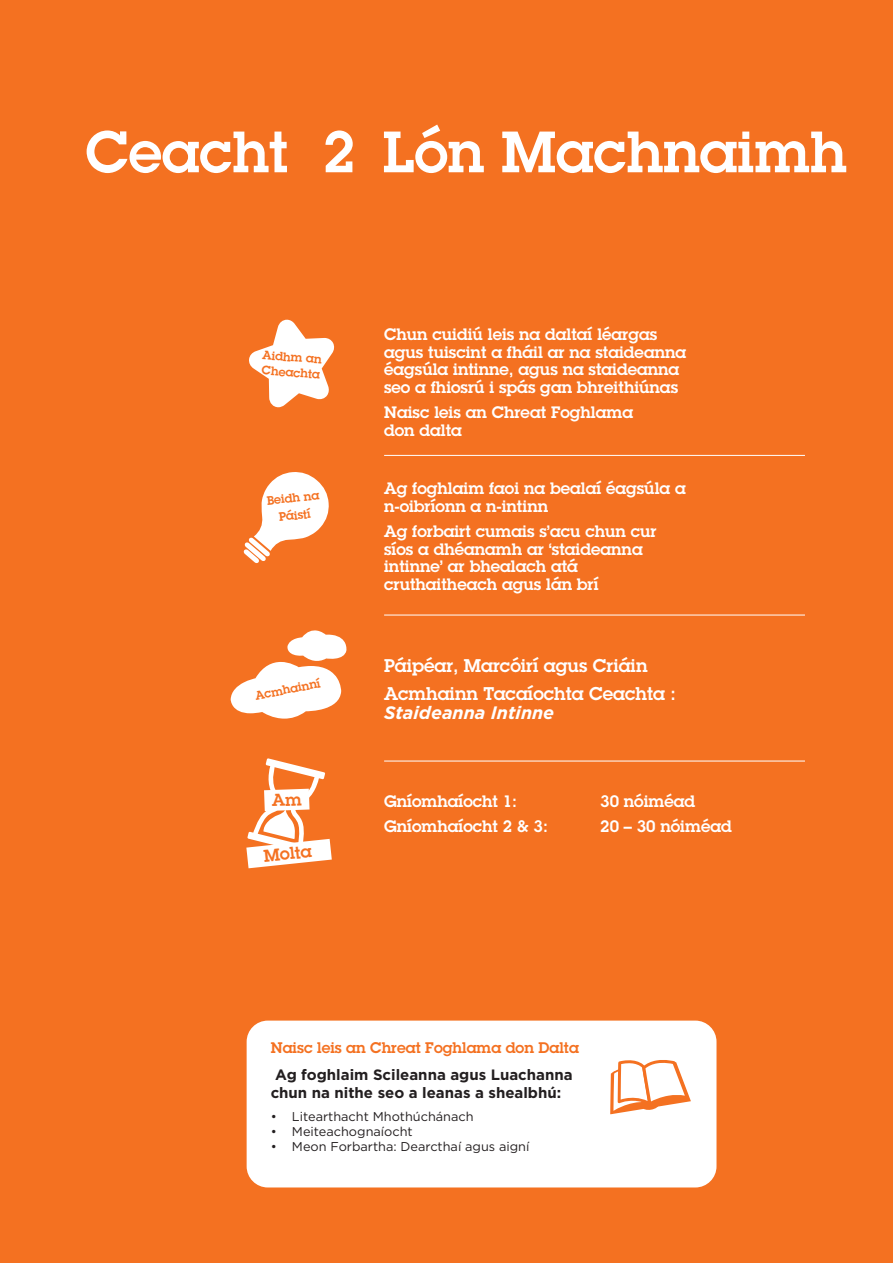
<style>
.page{position:relative;width:893px;height:1263px;background:#f47121}
.page>*{position:absolute;margin:0;border:0;box-sizing:border-box;transform-origin:0 0}
.Subhead{font:600 57px "Lubalin Graph";color:#fff}
.Subhead-2{font:600 18px/19.5px "Lubalin Graph";color:#fff}
.Main_Header{font:600 16.8px "Lubalin Graph";color:#f47121}
.Subhead-3{font:600 16.2px/17.5px "Lubalin Graph";color:#fff}
.Subhead-4{font:700 15px/18px "Gotham";color:#231f20}
.Subhead-5{font:600 15px "Lubalin Graph";color:#f47121}
.Bullet{font:12.75px "Gotham";color:#231f20}
.Main_Header-2{font:600 12px/15.3px "Lubalin Graph";color:#f47121}
.s1{font-family:"Gotham";font-weight:700;font-style:italic}
</style>
<div class="page">
<div style="left:247px;top:1020px;width:469px;height:167px;background:#fff;border-radius:21px"></div>
<hr style="left:384px;top:455px;width:421px;height:1px;background:#fff">
<hr style="left:384px;top:615px;width:421px;height:1px;background:#fff">
<hr style="left:384px;top:761px;width:421px;height:1px;background:#fff">
<svg style="left:610px;top:1060px;width:81px;height:54px"></svg>
<svg style="left:249px;top:320px;width:86px;height:87px"></svg>
<svg style="left:243px;top:472px;width:86px;height:91px"></svg>
<svg style="left:231px;top:630px;width:116px;height:89px"></svg>
<svg style="left:246px;top:758px;width:86px;height:110px"></svg>
<p class="Subhead" style="left:85px;top:114px;width:272px">Ceacht 2</p>
<p class="Subhead" style="left:383px;top:114px;width:465px">Lón Machnaimh</p>
<p class="Main_Header-2" style="left:263px;top:347px;width:61px;rotate:4deg">Aidhm an<br>Cheachta</p>
<p class="Main_Header-2" style="left:266px;top:492px;width:54px;line-height:17.5px;text-align:center;rotate:-6deg">Beidh na<br>Páistí</p>
<p class="Main_Header-2" style="left:254px;top:688px;width:68px;rotate:-11deg">Acmhainní</p>
<p class="Main_Header" style="left:263px;top:845px;width:49px;rotate:-6deg">Molta</p>
<p class="Subhead-3" style="left:384px;top:325px;width:303px">Chun cuidiú leis na daltaí léargas agus tuiscint a fháil ar na staideanna éagsúla intinne, agus na staideanna seo a fhiosrú i spás gan bhreithiúnas</p>
<p class="Subhead-3" style="left:384px;top:403px;width:250px">Naisc leis an Chreat Foghlama don dalta</p>
<p class="Subhead-3" style="left:384px;top:479px;width:303px">Ag foghlaim faoi na bealaí éagsúla a n-oibríonn a n-intinn</p>
<p class="Subhead-3" style="left:384px;top:522px;width:274px">Ag forbairt cumais s’acu chun cur síos a dhéanamh ar ‘staideanna intinne’ ar bhealach atá cruthaitheach agus lán brí</p>
<p class="Subhead-2" style="left:384px;top:655px;width:265px">Páipéar, Marcóirí agus Criáin</p>
<p class="Subhead-2" style="left:384px;top:683px;width:293px">Acmhainn Tacaíochta Ceachta :<br><span class="s1">Staideanna Intinne</span></p>
<p class="Subhead-3" style="left:384px;top:792px;width:134px">Gníomhaíocht 1:</p>
<p class="Subhead-3" style="left:600px;top:792px;width:96px">30 nóiméad</p>
<p class="Subhead-3" style="left:384px;top:817px;width:165px">Gníomhaíocht 2 &amp; 3:</p>
<p class="Subhead-3" style="left:600px;top:817px;width:133px">20 – 30 nóiméad</p>
<p class="Subhead-5" style="left:271px;top:1038px;width:310px">Naisc leis an Chreat Foghlama don Dalta</p>
<p class="Subhead-4" style="left:271px;top:1065px;width:303px;text-indent:4px">Ag foghlaim Scileanna agus Luachanna chun na nithe seo a leanas a shealbhú:</p>
<p class="Bullet" style="left:271px;top:1110px;width:204px">• Litearthacht Mhothúchánach</p>
<p class="Bullet" style="left:271px;top:1125px;width:144px">• Meiteachognaíocht</p>
<p class="Bullet" style="left:271px;top:1140px;width:260px">• Meon Forbartha: Dearcthaí agus aigní</p>
</div>
